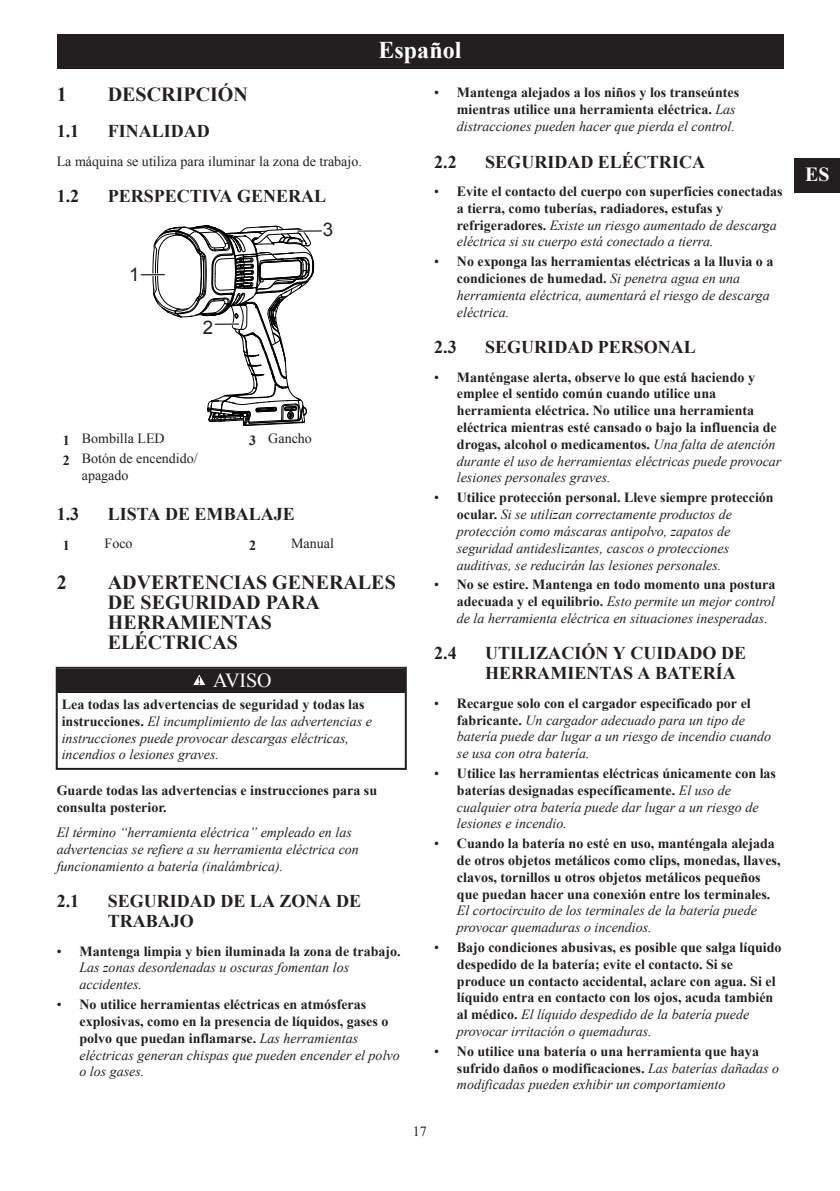
<style>
.page{position:relative;width:840px;height:1191px;background:#fff}
.page>*{position:absolute;margin:0;border:0;box-sizing:border-box;transform-origin:0 0}
.t1{font:700 24px "Times New Roman";color:#fff}
.t2{font:700 20px/20px "Times New Roman";color:#231f20}
.t3{font:20px "Times New Roman";color:#fff}
.t4{font:700 20px "Times New Roman";color:#fff}
.t5{font:18.8px "Arial";color:#231f20}
.t6{font:700 18px/19.8px "Times New Roman";color:#231f20}
.t7{font:700 14px/16.8px "Times New Roman";color:#231f20}
.t8{font:italic 14px/16.8px "Times New Roman";color:#231f20}
.t9{font:14px/20.8px "Times New Roman";color:#231f20}
.s1{font-weight:700}
.s2{font-weight:700;font-style:normal}
.s3{font-style:normal}
.s4{font-weight:400}
.s5{font-weight:400;font-style:italic}
</style>
<div class="page">
<hr style="left:298px;top:230px;width:23px;height:2px;background:#231f20">
<svg style="left:141px;top:225px;width:173px;height:201px"></svg>
<hr style="left:215px;top:323px;width:23px;height:2px;background:#231f20">
<div style="left:58px;top:669px;width:346px;height:23px;background:#231f20"></div>
<svg style="left:193px;top:674px;width:13px;height:12px"></svg>
<hr style="left:56px;top:667px;width:349px;height:2px;background:#231f20">
<hr style="left:56px;top:667px;width:2px;height:26px;background:#231f20">
<hr style="left:404px;top:667px;width:2px;height:26px;background:#231f20">
<hr style="left:56px;top:768px;width:349px;height:2px;background:#231f20">
<hr style="left:56px;top:692px;width:2px;height:78px;background:#231f20">
<hr style="left:404px;top:692px;width:2px;height:78px;background:#231f20">
<div style="left:57px;top:34px;width:725px;height:34px;background:#231f20"></div>
<div style="left:794px;top:159px;width:45px;height:34px;background:#231f20"></div>
<h1 class="t1" style="left:378px;top:33px;width:84px">Español</h1>
<h2 class="t2" style="left:57px;top:84px;width:12px">1</h2>
<h2 class="t2" style="left:108px;top:84px;width:141px">DESCRIPCIÓN</h2>
<p class="t6" style="left:57px;top:121px;width:24px">1.1</p>
<p class="t6" style="left:108px;top:121px;width:103px">FINALIDAD</p>
<p class="t9" style="left:57px;top:150px;width:306px">La máquina se utiliza para iluminar la zona de trabajo.</p>
<p class="t6" style="left:57px;top:186px;width:24px">1.2</p>
<p class="t6" style="left:108px;top:186px;width:220px">PERSPECTIVA GENERAL</p>
<h3 class="t5" style="left:129px;top:262px;width:12px">1</h3>
<h3 class="t5" style="left:203px;top:315px;width:12px">2</h3>
<h3 class="t5" style="left:323px;top:217px;width:12px">3</h3>
<p class="t9" style="left:63px;top:427px;width:136px"><span class="s1">1</span> Bombilla LED<br><span class="s1">2</span> Botón de encendido/</p>
<p class="t9" style="left:82px;top:465px;width:48px">apagado</p>
<p class="t9" style="left:249px;top:427px;width:64px"><span class="s1">3</span> Gancho</p>
<p class="t6" style="left:57px;top:503px;width:24px">1.3</p>
<p class="t6" style="left:108px;top:503px;width:188px">LISTA DE EMBALAJE</p>
<p class="t7" style="left:63px;top:537px;width:9px">1</p>
<p class="t9" style="left:105px;top:533px;width:29px">Foco</p>
<p class="t7" style="left:249px;top:537px;width:8px">2</p>
<p class="t9" style="left:291px;top:533px;width:44px">Manual</p>
<h2 class="t2" style="left:57px;top:572px;width:11px">2</h2>
<h2 class="t2" style="left:108px;top:572px;width:289px">ADVERTENCIAS GENERALES<br>DE SEGURIDAD PARA<br>HERRAMIENTAS<br>ELÉCTRICAS</h2>
<h2 class="t3" style="left:213px;top:667px;width:60px">AVISO</h2>
<p class="t8" style="left:62px;top:695px;width:311px"><span class="s2">Lea todas las advertencias de seguridad y todas las instrucciones.</span> El incumplimiento de las advertencias e instrucciones puede provocar descargas eléctricas, incendios o lesiones graves.</p>
<p class="t7" style="left:57px;top:782px;width:322px">Guarde todas las advertencias e instrucciones para su consulta posterior.</p>
<p class="t8" style="left:57px;top:824px;width:303px">El término “herramienta eléctrica” empleado en las advertencias se refiere a su herramienta eléctrica con funcionamiento a batería (inalámbrica).</p>
<p class="t6" style="left:57px;top:891px;width:24px">2.1</p>
<p class="t6" style="left:108px;top:891px;width:255px">SEGURIDAD DE LA ZONA DE<br>TRABAJO</p>
<p class="t8" style="left:79px;top:942px;width:322px;text-indent:-23px"><span class="s3">•</span> <span class="s2">Mantenga limpia y bien iluminada la zona de trabajo.<br></span>Las zonas desordenadas u oscuras fomentan los accidentes.</p>
<p class="t7" style="left:79px;top:995px;width:321px;text-indent:-23px"><span class="s4">•</span> No utilice herramientas eléctricas en atmósferas explosivas, como en la presencia de líquidos, gases o polvo que puedan inflamarse. <span class="s5">Las herramientas eléctricas generan chispas que pueden encender el polvo o los gases.</span></p>
<p class="t7" style="left:456px;top:84px;width:283px;text-indent:-23px"><span class="s4">•</span> Mantenga alejados a los niños y los transeúntes mientras utilice una herramienta eléctrica. <span class="s5">Las distracciones pueden hacer que pierda el control.</span></p>
<p class="t6" style="left:434px;top:151px;width:24px">2.2</p>
<p class="t6" style="left:485px;top:151px;width:221px">SEGURIDAD ELÉCTRICA</p>
<p class="t7" style="left:456px;top:183px;width:327px;text-indent:-23px"><span class="s4">•</span> Evite el contacto del cuerpo con superficies conectadas a tierra, como tuberías, radiadores, estufas y refrigeradores. <span class="s5">Existe un riesgo aumentado de descarga eléctrica si su cuerpo está conectado a tierra.</span></p>
<p class="t8" style="left:456px;top:253px;width:318px;text-indent:-23px"><span class="s3">•</span> <span class="s2">No exponga las herramientas eléctricas a la lluvia o a condiciones de humedad.</span> Si penetra agua en una herramienta eléctrica, aumentará el riesgo de descarga eléctrica.</p>
<p class="t6" style="left:434px;top:337px;width:24px">2.3</p>
<p class="t6" style="left:485px;top:337px;width:212px">SEGURIDAD PERSONAL</p>
<p class="t7" style="left:456px;top:368px;width:326px;text-indent:-23px"><span class="s4">•</span> Manténgase alerta, observe lo que está haciendo y emplee el sentido común cuando utilice una herramienta eléctrica. No utilice una herramienta eléctrica mientras esté cansado o bajo la influencia de drogas, alcohol o medicamentos. <span class="s5">Una falta de atención durante el uso de herramientas eléctricas puede provocar lesiones personales graves.</span></p>
<p class="t8" style="left:456px;top:489px;width:318px;text-indent:-23px"><span class="s3">•</span> <span class="s2">Utilice protección personal. Lleve siempre protección ocular.</span> Si se utilizan correctamente productos de protección como máscaras antipolvo, zapatos de seguridad antideslizantes, cascos o protecciones auditivas, se reducirán las lesiones personales.</p>
<p class="t8" style="left:456px;top:576px;width:320px;text-align:justify;text-indent:-23px"><span class="s3">•</span> <span class="s2">No se estire. Mantenga en todo momento una postura adecuada y el equilibrio.</span> Esto permite un mejor control de la herramienta eléctrica en situaciones inesperadas.</p>
<p class="t6" style="left:434px;top:643px;width:24px">2.4</p>
<p class="t6" style="left:485px;top:643px;width:262px">UTILIZACIÓN Y CUIDADO DE<br>HERRAMIENTAS A BATERÍA</p>
<p class="t8" style="left:456px;top:694px;width:315px;text-indent:-23px"><span class="s3">•</span> <span class="s2">Recargue solo con el cargador especificado por el fabricante.</span> Un cargador adecuado para un tipo de batería puede dar lugar a un riesgo de incendio cuando se usa con otra batería.</p>
<p class="t7" style="left:456px;top:764px;width:320px;text-indent:-23px"><span class="s4">•</span> Utilice las herramientas eléctricas únicamente con las baterías designadas específicamente. <span class="s5">El uso de cualquier otra batería puede dar lugar a un riesgo de lesiones e incendio.</span></p>
<p class="t7" style="left:456px;top:834px;width:325px;text-indent:-23px"><span class="s4">•</span> Cuando la batería no esté en uso, manténgala alejada de otros objetos metálicos como clips, monedas, llaves, clavos, tornillos u otros objetos metálicos pequeños que puedan hacer una conexión entre los terminales.</p>
<p class="t8" style="left:456px;top:902px;width:301px">El cortocircuito de los terminales de la batería puede provocar quemaduras o incendios.</p>
<p class="t7" style="left:456px;top:938px;width:326px;text-indent:-23px"><span class="s4">•</span> Bajo condiciones abusivas, es posible que salga líquido despedido de la batería; evite el contacto. Si se produce un contacto accidental, aclare con agua. Si el líquido entra en contacto con los ojos, acuda también al médico. <span class="s5">El líquido despedido de la batería puede provocar irritación o quemaduras.</span></p>
<p class="t7" style="left:456px;top:1042px;width:324px;text-indent:-23px"><span class="s4">•</span> No utilice una batería o una herramienta que haya sufrido daños o modificaciones. <span class="s5">Las baterías dañadas o modificadas pueden exhibir un comportamiento</span></p>
<p class="t9" style="left:413px;top:1120px;width:15px">17</p>
<h2 class="t4" style="left:804px;top:161px;width:26px">ES</h2>
</div>
